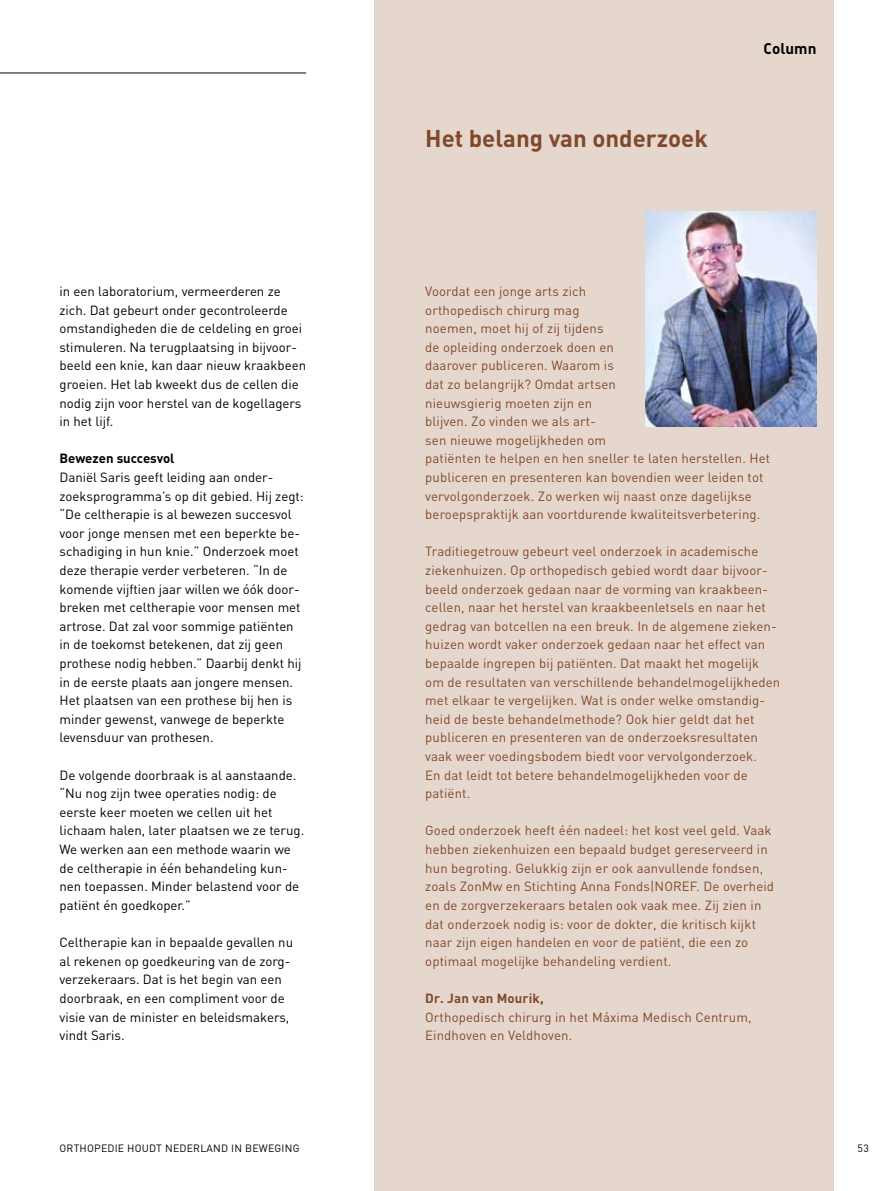
<style>
.page{position:relative;width:893px;height:1191px;background:#fff}
.page>*{position:absolute;margin:0;border:0;box-sizing:border-box;transform-origin:0 0}
.t1{font:700 24px "DIN";color:#81492b}
.t2{font:700 15.3px "DIN";color:#000}
.t3{font:13.2px/18.6px "DIN";letter-spacing:.01em;color:#81492b}
.t4{font:13.2px/18.6px "DIN";color:#000}
.t5{font:700 13.2px "DIN";color:#000}
.t6{font:700 13.2px "DIN";color:#81492b}
.t7{font:10.5px "DIN";letter-spacing:.02em;color:#000}
</style>
<div class="page">
<hr style="left:0;top:73px;width:306px;height:1px;background:#000">
<div style="left:374px;top:0;width:459px;height:1191px;background:#e5d7cd"></div>
<img style="left:645px;top:211px;width:171px;height:215px">
<p class="t4" style="left:60px;top:281px;width:248px">in een laboratorium, vermeerderen ze zich. Dat gebeurt onder gecontroleerde omstandigheden die de celdeling en groei stimuleren. Na terugplaatsing in bijvoor&shy;beeld een knie, kan daar nieuw kraakbeen groeien. Het lab kweekt dus de cellen die nodig zijn voor herstel van de kogellagers in het lijf.</p>
<p class="t5" style="left:60px;top:450px;width:117px">Bewezen succesvol</p>
<p class="t4" style="left:60px;top:467px;width:246px">Daniël Saris geeft leiding aan onder&shy;zoeksprogramma’s op dit gebied. H ij zegt: “De celtherapie is al bewezen succesvol voor jonge mensen met een beperkte be&shy;schadiging in hun knie.” Onderzoek moet deze therapie verder verbeteren. “I n de komende vijftien jaar willen we óók door&shy;breken met celtherapie voor mensen met artrose. Dat zal voor sommige patiënten in de toekomst betekenen, dat zij geen prothese nodig hebben.” Daarbij denkt hij in de eerste plaats aan jongere mensen.<br>H et plaatsen van een prothese bij hen is minder gewenst, vanwege de beperkte levensduur van prothesen.</p>
<p class="t4" style="left:60px;top:765px;width:246px">De volgende doorbraak is al aanstaande. “N u nog zijn twee operaties nodig: de eerste keer moeten we cellen uit het lichaam halen, later plaatsen we ze terug.<br>We werken aan een methode waarin we de celtherapie in één behandeling kun&shy;nen toepassen. M inder belastend voor de patiënt én goedkoper.”</p>
<p class="t4" style="left:60px;top:932px;width:235px">Celtherapie kan in bepaalde gevallen nu al rekenen op goedkeuring van de zorg&shy;verzekeraars. Dat is het begin van een doorbraak, en een compliment voor de visie van de minister en beleidsmakers, vindt Saris.</p>
<h1 class="t1" style="left:425px;top:123px;width:284px">Het belang van onderzoek</h1>
<p class="t2" style="left:764px;top:38px;width:54px">Column</p>
<p class="t3" style="left:425px;top:281px;width:347px">Voordat een jonge arts zich<br>orthopedisch chirurg mag<br>noemen, moet hij of zij tijdens<br>de opleiding onderzoek doen en<br>daarover publiceren. Waarom is<br>dat zo belangrijk? Omdat artsen<br>nieuwsgierig moeten zijn en<br>blijven. Zo vinden we als art-<br>sen nieuwe mogelijkheden om<br>patiënten te helpen en hen sneller te laten herstellen. Het publiceren en presenteren kan bovendien weer leiden tot vervolgonderzoek. Zo werken wij naast onze dagelijkse beroepspraktijk aan voortdurende kwaliteitsverbetering.</p>
<p class="t3" style="left:425px;top:542px;width:357px">Traditiegetrouw gebeurt veel onderzoek in academische ziekenhuizen. Op orthopedisch gebied wordt daar bijvoor&shy;beeld onderzoek gedaan naar de vorming van kraakbeen&shy;cellen, naar het herstel van kraakbeenletsels en naar het gedrag van botcellen na een breuk. I n de algemene zieken&shy;huizen wordt vaker onderzoek gedaan naar het effect van bepaalde ingrepen bij patiënten. Dat maakt het mogelijk om de resultaten van verschillende behandelmogelijkheden met elkaar te vergelijken. Wat is onder welke omstandig&shy;heid de beste behandelmethode? Ook hier geldt dat het publiceren en presenteren van de onderzoeksresultaten vaak weer voedingsbodem biedt voor vervolgonderzoek.<br>En dat leidt tot betere behandelmogelijkheden voor de patiënt.</p>
<p class="t3" style="left:425px;top:821px;width:348px">Goed onderzoek heeft één nadeel: het kost veel geld. Vaak hebben ziekenhuizen een bepaald budget gereserveerd in hun begroting. Gelukkig zijn er ook aanvullende fondsen, zoals ZonMw en Stichting Anna Fonds|NORE</p>
<p class="t3" style="left:425px;top:877px;width:350px;text-indent:265px">F. De overheid en de zorgverzekeraars betalen ook vaak mee. Zij zien in dat onderzoek nodig is: voor de dokter, die kritisch kijkt naar zijn eigen handelen en voor de patiënt, die een zo optimaal mogelijke behandeling verdient.</p>
<p class="t6" style="left:425px;top:989px;width:120px">Dr. Jan van Mourik,</p>
<p class="t3" style="left:425px;top:1007px;width:328px">Orthopedisch chirurg in het Máxima Medisch Centrum,<br>Eindhoven en Veldhoven.</p>
<p class="t7" style="left:60px;top:1141px;width:241px">orthopedie houdt nederland in beweging</p>
<p class="t7" style="left:858px;top:1141px;width:13px">53</p>
</div>
